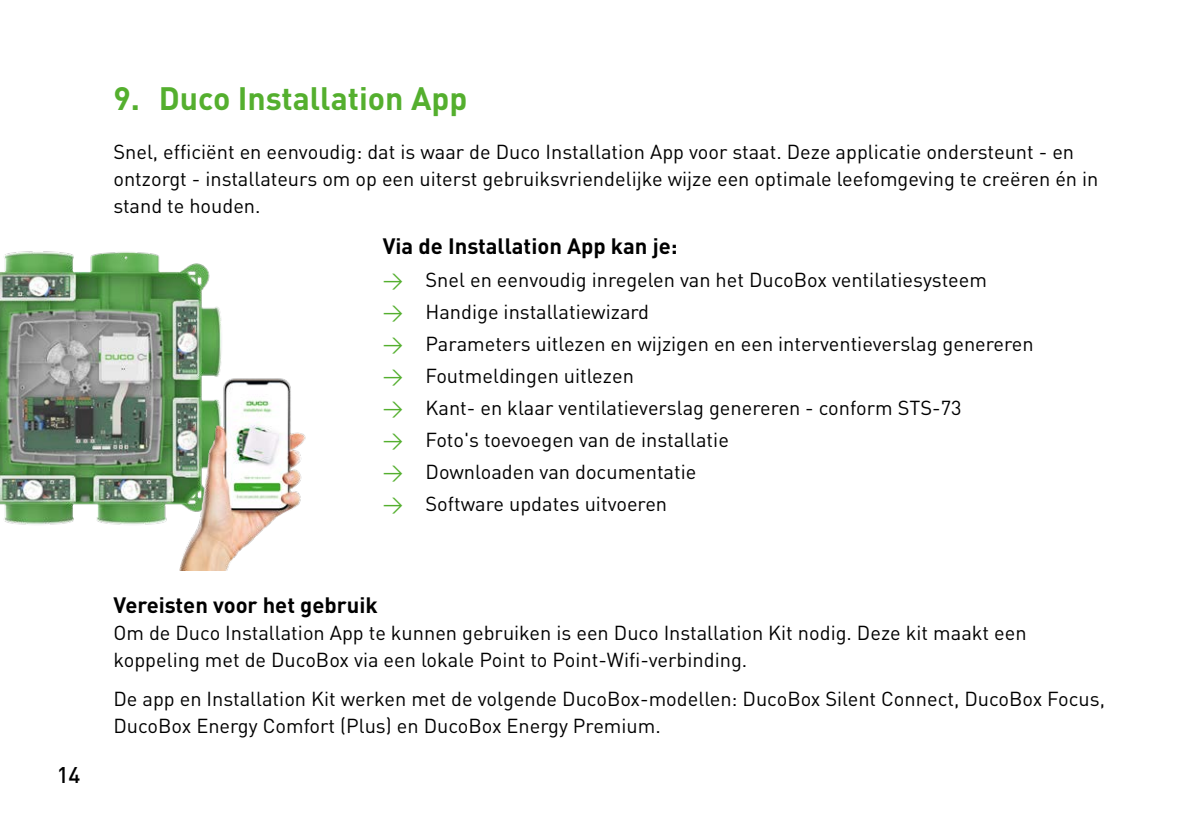
<style>
.page{position:relative;width:1191px;height:840px;background:#fff}
.page>*{position:absolute;margin:0;border:0;box-sizing:border-box;transform-origin:0 0}
.t1{font:700 32px "DINOT";color:#54af2e}
.t2{font:500 22.4px "DINOT";color:#000}
.t3{font:700 22px "DINOT";color:#000}
.t4{font:20px/27px "DINOT";color:#000}
.s1{color:#54af2e}
</style>
<div class="page">
<img style="left:0;top:251px;width:228px;height:320px">
<img style="left:159px;top:340px;width:147px;height:229px">
<p class="t2" style="left:57px;top:759px;width:25px">14</p>
<h1 class="t1" style="left:113px;top:76px;width:355px">9. Duco Installation App</h1>
<p class="t4" style="left:113px;top:138px;width:986px">Snel, efficiënt en eenvoudig: dat is waar de Duco Installation App voor staat. Deze applicatie ondersteunt - en ontzorgt - installateurs om op een uiterst gebruiksvriendelijke wijze een optimale leefomgeving te creëren én in stand te houden.</p>
<p class="t3" style="left:383px;top:231px;width:296px">Via de Installation App kan je:</p>
<p class="t4" style="left:383px;top:265px;width:605px"><span class="s1">→</span> Snel en eenvoudig inregelen van het DucoBox ventilatiesysteem</p>
<p class="t4" style="left:383px;top:297px;width:268px"><span class="s1">→</span> Handige installatiewizard</p>
<p class="t4" style="left:383px;top:329px;width:652px"><span class="s1">→</span> Parameters uitlezen en wijzigen en een interventieverslag genereren</p>
<p class="t4" style="left:383px;top:361px;width:253px"><span class="s1">→</span> Foutmeldingen uitlezen</p>
<p class="t4" style="left:383px;top:393px;width:580px"><span class="s1">→</span> Kant- en klaar ventilatieverslag genereren - conform STS-73</p>
<p class="t4" style="left:383px;top:425px;width:347px"><span class="s1">→</span> Foto's toevoegen van de installatie</p>
<p class="t4" style="left:383px;top:457px;width:315px"><span class="s1">→</span> Downloaden van documentatie</p>
<p class="t4" style="left:383px;top:489px;width:286px"><span class="s1">→</span> Software updates uitvoeren</p>
<p class="t3" style="left:113px;top:590px;width:266px">Vereisten voor het gebruik</p>
<p class="t4" style="left:113px;top:618px;width:914px">Om de Duco Installation App te kunnen gebruiken is een Duco Installation Kit nodig. Deze kit maakt een koppeling met de DucoBox via een lokale Point to Point-Wifi-verbinding.</p>
<p class="t4" style="left:113px;top:683px;width:993px">De app en Installation Kit werken met de volgende DucoBox-modellen: DucoBox Silent Connect, DucoBox Focus,<br>DucoBox Energy Comfort (Plus) en DucoBox Energy Premium.</p>
</div>
